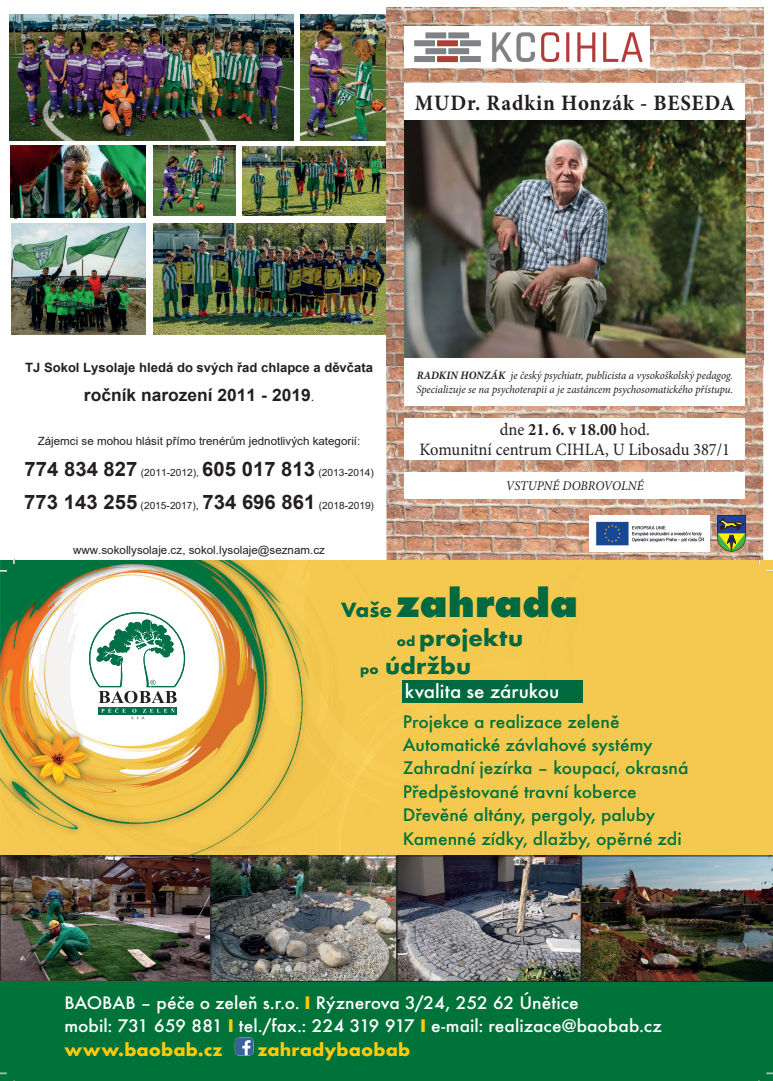
<style>
.page{position:relative;width:773px;height:1081px;background:#fff}
.page>*{position:absolute;margin:0;border:0;box-sizing:border-box;transform-origin:0 0}
.t1{font:700 42px "Futura TOT Extr";color:#006940;scale:1.04 1}
.t2{font:700 24.5px/28.1px "Futura TOT";letter-spacing:.005em;color:#006940;scale:1.04 1}
.t3{font:700 22px "Minion Pro";letter-spacing:.04em;color:#231f20;scale:.95 1}
.t4{font:500 20.5px "Futura TOT";color:#fff;scale:1.04 1}
.t5{font:500 19px/23.4px "Futura TOT";color:#00733b;scale:1.04 1}
.t6{font:500 19px/23.4px "Futura TOT";color:#fff;scale:1.04 1}
.t7{font:700 19px "Futura TOT";letter-spacing:.005em;color:#feca0a;scale:1.04 1}
.t8{font:17.38px/20.9px "Minion Pro";color:#231f20;text-align:center;scale:.95 1}
.t9{font:700 17.12px "Arial";color:#231f20}
.t10{font:italic 13.38px "Minion Pro";color:#231f20;scale:.95 1}
.t11{font:700 12.88px "Arial";color:#231f20}
.t12{font:italic 11.38px/13.6px "Minion Pro";letter-spacing:-.005em;color:#231f20;scale:.95 1}
.t13{font:11.38px "Arial";color:#231f20}
.t14{font:10px "Arial";color:#231f20}
.t15{font:7.88px "Calibri";color:#231f20}
.s1{font-weight:400;font-size:12.88px}
.s2{font-weight:700;font-size:19.88px}
.s3{font-size:11.38px}
.s4{font-weight:700}
.s5{font-family:"Futura TOT";font-size:21.5px}
.s6{font-size:14.38px}
.s7{font-weight:700;color:#feca0a}
</style>
<div class="page">
<img style="left:0;top:560px;width:772px;height:296px">
<div style="left:401px;top:680px;width:181px;height:23px;background:#006940"></div>
<svg style="left:89px;top:612px;width:96px;height:107px"></svg>
<img style="left:2px;top:858px;width:577px;height:121px">
<div style="left:0;top:856px;width:212px;height:125px;border:1px solid #231f20"></div>
<div style="left:0;top:981px;width:772px;height:100px;background:#00733b"></div>
<svg style="left:235px;top:1037px;width:18px;height:18px"></svg>
<div style="left:211px;top:856px;width:186px;height:125px;border:1px solid #231f20"></div>
<div style="left:397px;top:856px;width:184px;height:125px;border:1px solid #231f20"></div>
<img style="left:581px;top:856px;width:191px;height:125px">
<svg style="left:0;top:570px;width:7px;height:2px"></svg>
<svg style="left:766px;top:570px;width:6px;height:2px"></svg>
<svg style="left:0;top:1072px;width:7px;height:2px"></svg>
<svg style="left:766px;top:1072px;width:6px;height:2px"></svg>
<img style="left:10px;top:14px;width:284px;height:126px">
<img style="left:300px;top:14px;width:86px;height:126px">
<img style="left:11px;top:145px;width:135px;height:72px">
<img style="left:153px;top:223px;width:233px;height:111px">
<img style="left:153px;top:146px;width:82px;height:70px">
<img style="left:11px;top:224px;width:134px;height:111px">
<img style="left:243px;top:146px;width:143px;height:70px">
<img style="left:386px;top:8px;width:377px;height:552px">
<img style="left:404px;top:120px;width:341px;height:238px">
<div style="left:404px;top:358px;width:341px;height:48px;background:#fff"></div>
<div style="left:404px;top:84px;width:341px;height:36px;background:#fff"></div>
<div style="left:404px;top:27px;width:245px;height:41px;background:#fff"></div>
<svg style="left:414px;top:32px;width:67px;height:30px"></svg>
<svg style="left:541px;top:32px;width:101px;height:30px"></svg>
<svg style="left:492px;top:32px;width:43px;height:30px"></svg>
<img style="left:589px;top:516px;width:120px;height:36px">
<svg style="left:717px;top:515px;width:28px;height:36px"></svg>
<div style="left:404px;top:418px;width:341px;height:41px;background:#fff"></div>
<div style="left:404px;top:472px;width:341px;height:26px;background:#fff"></div>
<p class="t15" style="left:14px;top:211px;width:6px">0</p>
<p class="t3" style="left:415px;top:87px;width:338px">MUDr. Radkin Honzák - BESEDA</p>
<p class="t11" style="left:25px;top:359px;width:349px">TJ Sokol Lysolaje hledá do svých řad chlapce a děvčata</p>
<p class="t9" style="left:84px;top:383px;width:232px">ročník narození 2011 - 2019<span class="s1">.</span></p>
<p class="t13" style="left:38px;top:433px;width:324px">Zájemci se mohou hlásit přímo trenérům jednotlivých kategorií:</p>
<p class="t14" style="left:24px;top:466px;width:351px"><span class="s2">774 834 827</span> (2011-2012), <span class="s2">605 017 813</span> (2013-2014)</p>
<p class="t14" style="left:24px;top:499px;width:351px"><span class="s2">773 143 255</span> (2015-2017)<span class="s3">,</span> <span class="s2">734 696 861</span> (2018-2019)</p>
<p class="t13" style="left:73px;top:542px;width:253px">www.sokollysolaje.cz, sokol.lysolaje@seznam.cz</p>
<p class="t12" style="left:416px;top:369px;width:335px"><span class="s4">RADKIN HONZÁK</span> je český psychiatr, publicista a vysokoškolský pedagog.<br>Specializuje se na psychoterapii a je zastáncem psychosomatického přístupu.</p>
<p class="t8" style="left:419px;top:418px;width:328px">dne <span class="s4">21. 6. v 18.00</span> hod.<br>Komunitní centrum CIHLA, U Libosadu 387/1</p>
<p class="t10" style="left:506px;top:477px;width:146px">VSTUPNÉ DOBROVOLNÉ</p>
<h1 class="t1" style="left:341px;top:578px;width:229px"><span class="s5">Vaše</span> zahrada</h1>
<p class="t2" style="left:360px;top:623px;width:158px;text-indent:37px"><span class="s6">od</span> projektu <span class="s6">po</span> údržbu</p>
<p class="t4" style="left:405px;top:679px;width:150px">kvalita se zárukou</p>
<p class="t5" style="left:402px;top:710px;width:276px">Projekce a realizace zeleně<br>Automatické závlahové systémy<br>Zahradní jezírka – koupací, okrasná<br>Předpěstované travní koberce<br>Dřevěné altány, pergoly, paluby<br>Kamenné zídky, dlažby, opěrné zdi</p>
<p class="t6" style="left:64px;top:991px;width:576px">BAOBAB – péče o zeleň s.r.o. <span class="s7">I</span> Rýznerova 3/24, 252 62 Únětice<br>mobil: 731 659 881 <span class="s7">I</span> tel./fax.: 224 319 917 <span class="s7">I</span> e-mail: realizace@baobab.cz <span class="s7">www.baobab.cz</span></p>
<p class="t7" style="left:257px;top:1037px;width:148px">zahradybaobab</p>
</div>
